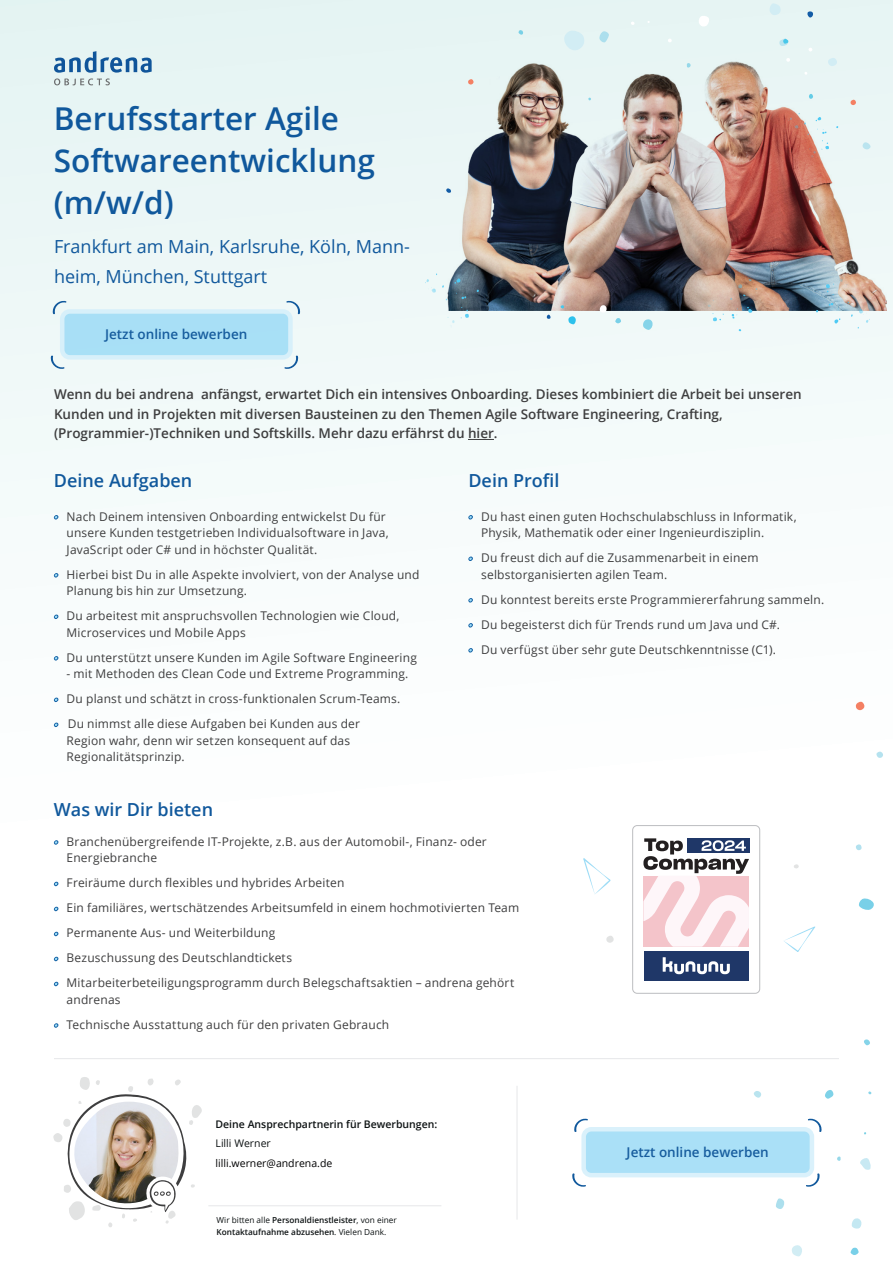
<style>
.page{position:relative;width:893px;height:1263px;background:#fff}
.page>*{position:absolute;margin:0;border:0;box-sizing:border-box;transform-origin:0 0}
.Titel{font:600 31.5px/42px "Open Sans";color:#10589c}
.Standorte{font:18px/30px "Open Sans";color:#10589c}
.Headline_über_Stichpunkten{font:600 18px "Open Sans";color:#10589c}
.Button__Jetzt_online_bewerben{font:600 13.5px/19.5px "Open Sans";color:#3e3e3f}
.Button__Jetzt_online_bewerben-2{font:600 13.5px "Open Sans";color:#175d9e}
.Stichpunkte{font:12px/16.5px "Open Sans";letter-spacing:.015em;color:#3e3e3f}
.t1{font:600 10.5px "Open Sans";color:#0d1213}
.t2{font:10.5px "Open Sans";color:#000002}
.t3{font:10.5px "Open Sans";color:#0d1213}
.t4{font:600 8.25px/12px "Open Sans";color:#0d1213}
.s1{font-weight:400}
</style>
<div class="page">
<div style="left:0;top:0;width:893px;height:1263px;background:linear-gradient(to bottom,#e8f5f5,#fff)"></div>
<img style="left:445px;top:54px;width:441px;height:257px">
<svg style="left:782px;top:113px;width:56px;height:45px;background:#d5aba4"></svg>
<svg style="left:702px;top:271px;width:55px;height:60px"></svg>
<svg style="left:418px;top:273px;width:61px;height:56px"></svg>
<svg style="left:816px;top:273px;width:60px;height:56px"></svg>
<svg style="left:808px;top:47px;width:5px;height:5px"></svg>
<svg style="left:786px;top:58px;width:4px;height:4px"></svg>
<svg style="left:631px;top:21px;width:4px;height:4px"></svg>
<svg style="left:668px;top:38px;width:4px;height:5px"></svg>
<svg style="left:804px;top:72px;width:4px;height:3px"></svg>
<svg style="left:862px;top:142px;width:9px;height:8px"></svg>
<svg style="left:827px;top:57px;width:11px;height:10px"></svg>
<svg style="left:779px;top:38px;width:10px;height:8px"></svg>
<svg style="left:809px;top:93px;width:4px;height:6px"></svg>
<svg style="left:563px;top:29px;width:23px;height:23px"></svg>
<svg style="left:698px;top:15px;width:12px;height:12px"></svg>
<svg style="left:769px;top:3px;width:12px;height:13px"></svg>
<svg style="left:588px;top:97px;width:3px;height:4px"></svg>
<svg style="left:807px;top:11px;width:6px;height:7px"></svg>
<svg style="left:518px;top:30px;width:5px;height:5px"></svg>
<svg style="left:686px;top:63px;width:5px;height:5px"></svg>
<svg style="left:599px;top:31px;width:10px;height:12px"></svg>
<svg style="left:850px;top:99px;width:6px;height:7px"></svg>
<svg style="left:468px;top:79px;width:6px;height:6px"></svg>
<svg style="left:560px;top:304px;width:4px;height:5px"></svg>
<svg style="left:642px;top:319px;width:11px;height:11px"></svg>
<svg style="left:599px;top:305px;width:8px;height:8px"></svg>
<svg style="left:568px;top:316px;width:8px;height:9px"></svg>
<svg style="left:615px;top:318px;width:7px;height:6px"></svg>
<svg style="left:546px;top:314px;width:5px;height:5px"></svg>
<svg style="left:446px;top:188px;width:5px;height:5px"></svg>
<svg style="left:606px;top:935px;width:8px;height:8px"></svg>
<svg style="left:793px;top:864px;width:6px;height:5px"></svg>
<svg style="left:888px;top:876px;width:5px;height:14px"></svg>
<svg style="left:864px;top:859px;width:4px;height:4px"></svg>
<svg style="left:876px;top:751px;width:7px;height:7px"></svg>
<svg style="left:855px;top:844px;width:7px;height:7px"></svg>
<svg style="left:858px;top:898px;width:17px;height:13px"></svg>
<svg style="left:883px;top:1139px;width:6px;height:6px"></svg>
<svg style="left:755px;top:1210px;width:4px;height:4px"></svg>
<svg style="left:830px;top:1112px;width:4px;height:3px"></svg>
<svg style="left:753px;top:1090px;width:9px;height:8px"></svg>
<svg style="left:856px;top:1157px;width:15px;height:22px"></svg>
<svg style="left:868px;top:1091px;width:4px;height:3px"></svg>
<svg style="left:851px;top:1217px;width:11px;height:12px"></svg>
<svg style="left:791px;top:1244px;width:12px;height:13px"></svg>
<svg style="left:824px;top:1089px;width:10px;height:10px"></svg>
<svg style="left:850px;top:1247px;width:10px;height:9px"></svg>
<svg style="left:863px;top:1039px;width:7px;height:7px"></svg>
<svg style="left:837px;top:1156px;width:4px;height:5px"></svg>
<svg style="left:823px;top:1207px;width:4px;height:4px"></svg>
<svg style="left:775px;top:1198px;width:10px;height:11px"></svg>
<svg style="left:53px;top:1076px;width:149px;height:151px"></svg>
<svg style="left:54px;top:51px;width:98px;height:34px;background:#b1cbda"></svg>
<div style="left:584px;top:1129px;width:228px;height:46px;background:#aae0f7;border-radius:8px"></div>
<div style="left:581px;top:1127px;width:233px;height:50px;border:4px solid #d4effb;border-radius:8px"></div>
<svg style="left:573px;top:1117px;width:15px;height:15px"></svg>
<svg style="left:571px;top:1173px;width:15px;height:15px"></svg>
<svg style="left:807px;top:1117px;width:16px;height:15px"></svg>
<svg style="left:806px;top:1173px;width:15px;height:15px"></svg>
<div style="left:62px;top:311px;width:228px;height:46px;background:#a8dff6;border-radius:8px"></div>
<div style="left:60px;top:309px;width:233px;height:51px;border:4px solid #d4effb;border-radius:8px"></div>
<svg style="left:52px;top:299px;width:15px;height:16px"></svg>
<svg style="left:50px;top:355px;width:15px;height:15px"></svg>
<svg style="left:286px;top:299px;width:15px;height:16px"></svg>
<svg style="left:284px;top:355px;width:15px;height:15px"></svg>
<svg style="left:583px;top:858px;width:28px;height:36px"></svg>
<svg style="left:783px;top:926px;width:33px;height:26px"></svg>
<div style="left:633px;top:825px;width:127px;height:168px;background:#fff;border-radius:5px"></div>
<div style="left:632px;top:825px;width:128px;height:169px;border:1px solid #bcbdc0;border-radius:5px"></div>
<div style="left:644px;top:951px;width:105px;height:29px;background:#1f3768"></div>
<svg style="left:663px;top:957px;width:67px;height:17px"></svg>
<svg style="left:643px;top:838px;width:106px;height:109px"></svg>
<svg style="left:855px;top:701px;width:10px;height:10px"></svg>
<hr style="left:54px;top:1058px;width:785px;height:1px;background:#e6e7e9">
<hr style="left:517px;top:1086px;width:1px;height:133px;background:#e6e7e9">
<hr style="left:208px;top:1205px;width:233px;height:1px;background:#e6e7e9">
<svg style="left:54px;top:840px;width:4px;height:5px"></svg>
<svg style="left:54px;top:882px;width:4px;height:4px"></svg>
<svg style="left:54px;top:907px;width:4px;height:4px"></svg>
<svg style="left:54px;top:932px;width:4px;height:4px"></svg>
<svg style="left:54px;top:957px;width:4px;height:4px"></svg>
<svg style="left:54px;top:982px;width:4px;height:4px"></svg>
<svg style="left:54px;top:1023px;width:4px;height:5px"></svg>
<svg style="left:468px;top:515px;width:5px;height:5px"></svg>
<svg style="left:468px;top:556px;width:5px;height:5px"></svg>
<svg style="left:468px;top:598px;width:5px;height:5px"></svg>
<svg style="left:468px;top:623px;width:5px;height:5px"></svg>
<svg style="left:468px;top:648px;width:5px;height:5px"></svg>
<svg style="left:54px;top:515px;width:4px;height:5px"></svg>
<svg style="left:54px;top:573px;width:4px;height:5px"></svg>
<svg style="left:54px;top:614px;width:4px;height:5px"></svg>
<svg style="left:54px;top:656px;width:4px;height:5px"></svg>
<svg style="left:54px;top:698px;width:4px;height:4px"></svg>
<svg style="left:54px;top:723px;width:4px;height:4px"></svg>
<svg style="left:468px;top:439px;width:26px;height:1px"></svg>
<p class="Titel" style="left:54px;top:97px;width:287px">Berufsstarter Agile</p>
<p class="Titel" style="left:54px;top:139px;width:323px">Softwareentwicklung (m/w/d)</p>
<p class="Standorte" style="left:54px;top:231px;width:357px">Frankfurt am Main, Karlsruhe, Köln, Mann&shy;heim, München, Stuttgart</p>
<p class="Button__Jetzt_online_bewerben-2" style="left:105px;top:325px;width:144px">Jetzt online bewerben</p>
<p class="Button__Jetzt_online_bewerben" style="left:54px;top:384px;width:749px">Wenn du bei andrena anfängst, erwartet Dich ein intensives Onboarding. Dieses kombiniert die Arbeit bei unseren<br>Kunden und in Projekten mit diversen Bausteinen zu den Themen Agile Software Engineering, Crafting, (Programmier-)Techniken und Softskills. Mehr dazu erfährst du hier.</p>
<p class="Headline_über_Stichpunkten" style="left:54px;top:468px;width:140px">Deine Aufgaben</p>
<p class="Stichpunkte" style="left:67px;top:508px;width:324px">Nach Deinem intensiven Onboarding entwickelst Du für unsere Kunden testgetrieben Individualsoftware in Java,<br>JavaScript oder C# und in höchster Qualität.</p>
<p class="Stichpunkte" style="left:67px;top:566px;width:354px">Hierbei bist Du in alle Aspekte involviert, von der Analyse und<br>Planung bis hin zur Umsetzung.</p>
<p class="Stichpunkte" style="left:67px;top:607px;width:334px">Du arbeitest mit anspruchsvollen Technologien wie Cloud,<br>Microservices und Mobile Apps</p>
<p class="Stichpunkte" style="left:67px;top:649px;width:352px">Du unterstützt unsere Kunden im Agile Software Engineering</p>
<p class="Stichpunkte" style="left:67px;top:665px;width:343px">- mit Methoden des Clean Code und Extreme Programming.</p>
<p class="Stichpunkte" style="left:67px;top:690px;width:335px">Du planst und schätzt in cross-funktionalen Scrum-Teams.</p>
<p class="Stichpunkte" style="left:67px;top:715px;width:295px">Du nimmst alle diese Aufgaben bei Kunden aus der<br>Region wahr, denn wir setzen konsequent auf das<br>Regionalitätsprinzip.</p>
<p class="Headline_über_Stichpunkten" style="left:54px;top:797px;width:161px">Was wir Dir bieten</p>
<p class="Headline_über_Stichpunkten" style="left:468px;top:468px;width:93px">Dein Profil</p>
<p class="Stichpunkte" style="left:481px;top:508px;width:317px">Du hast einen guten Hochschulabschluss in Informatik,<br>Physik, Mathematik oder einer Ingenieurdisziplin.</p>
<p class="Stichpunkte" style="left:481px;top:549px;width:279px">Du freust dich auf die Zusammenarbeit in einem selbstorganisierten agilen Team.</p>
<p class="Stichpunkte" style="left:481px;top:591px;width:345px">Du konntest bereits erste Programmiererfahrung sammeln.</p>
<p class="Stichpunkte" style="left:481px;top:616px;width:300px">Du begeisterst dich für Trends rund um Java und C#.</p>
<p class="Stichpunkte" style="left:481px;top:641px;width:297px">Du verfügst über sehr gute Deutschkenntnisse (C1).</p>
<p class="Stichpunkte" style="left:67px;top:833px;width:422px">Branchenübergreifende IT-Projekte, z.B. aus der Automobil-, Finanz- oder<br>Energiebranche</p>
<p class="Stichpunkte" style="left:67px;top:874px;width:279px">Freiräume durch flexibles und hybrides Arbeiten</p>
<p class="Stichpunkte" style="left:67px;top:899px;width:454px">Ein familiäres, wertschätzendes Arbeitsumfeld in einem hochmotivierten Team</p>
<p class="Stichpunkte" style="left:67px;top:924px;width:210px">Permanente Aus- und Weiterbildung</p>
<p class="Stichpunkte" style="left:67px;top:949px;width:227px">Bezuschussung des Deutschlandtickets</p>
<p class="Stichpunkte" style="left:67px;top:974px;width:449px">Mitarbeiterbeteiligungsprogramm durch Belegschaftsaktien – andrena gehört andrenas</p>
<p class="Stichpunkte" style="left:67px;top:1016px;width:324px">Technische Ausstattung auch für den privaten Gebrauch</p>
<p class="t1" style="left:216px;top:1117px;width:223px">Deine Ansprechpartnerin für Bewerbungen:</p>
<p class="t3" style="left:216px;top:1136px;width:57px">Lilli Werner</p>
<p class="t2" style="left:216px;top:1156px;width:118px">lilli.werner@andrena.de</p>
<p class="t4" style="left:217px;top:1214px;width:182px"><span class="s1">Wir bitten alle</span> Personaldienstleister<span class="s1">, von einer<br></span>Kontaktaufnahme abzusehen<span class="s1">. Vielen Dank.</span></p>
<p class="Button__Jetzt_online_bewerben-2" style="left:627px;top:1143px;width:144px">Jetzt online bewerben</p>
</div>
